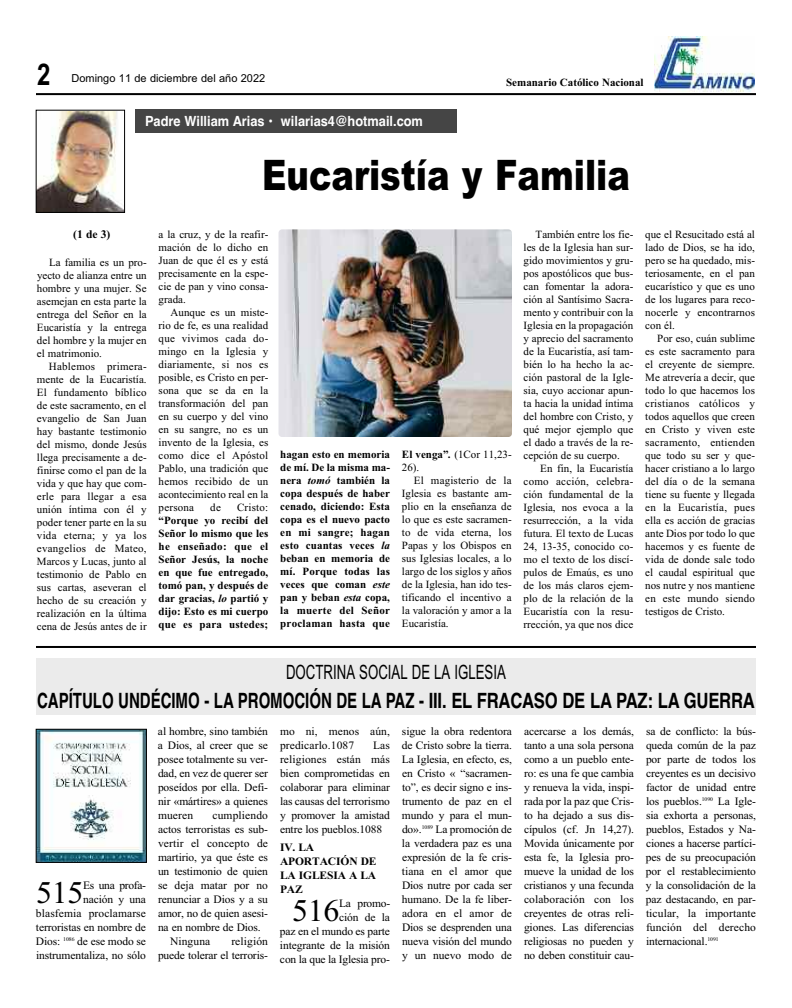
<style>
.page{position:relative;width:792px;height:1008px;background:#fff}
.page>*{position:absolute;margin:0;border:0;box-sizing:border-box;transform-origin:0 0}
.t1{font:900 42.1px "Arial";color:#000;scale:.8 1}
.t2{font:31.5px "Times New Roman";letter-spacing:-.01em;color:#000}
.t3{font:700 30px "Arial";color:#000;scale:.8 1}
.t4{font:700 21.1px "Helvetica";color:#000;scale:.71 1}
.t5{font:19.7px "Arial";color:#000;scale:.67 1}
.t6{font:700 14px "Helvetica";color:#fff;scale:.92 1}
.t7{font:700 11.6px "Times New Roman";color:#000}
.t8{font:11.3px/14px "Times New Roman";letter-spacing:-.01em;color:#000;text-align:justify}
.t9{font:11.3px/14px "Times New Roman";letter-spacing:.01em;color:#000}
.t10{font:700 11.3px/14px "Times New Roman";letter-spacing:-.01em;color:#000}
.t11{font:11px/13px "Times New Roman";color:#000;text-align:justify}
.t12{font:700 11px/13px "Times New Roman";color:#000;text-align:justify}
.t13{font:11px "Arial";color:#000}
.s1{font-style:italic}
.s2{font-weight:700}
.s3{font-weight:700;font-style:italic}
</style>
<div class="page">
<img style="left:654px;top:37px;width:100px;height:55px">
<hr style="left:36px;top:93px;width:720px;height:2px;background:#000">
<img style="left:38px;top:112px;width:85px;height:99px">
<div style="left:36px;top:110px;width:89px;height:103px;border:1px solid #000"></div>
<div style="left:135px;top:110px;width:321px;height:23px;background:#454545"></div>
<img style="left:278px;top:229px;width:234px;height:208px;border-radius:4px">
<hr style="left:36px;top:646px;width:720px;height:2px;background:#000">
<img style="left:38px;top:731px;width:107px;height:130px">
<div style="left:36px;top:729px;width:111px;height:134px;border:1px solid #000"></div>
<div style="left:36px;top:658px;width:720px;height:57px;background:#ebebeb"></div>
<h3 class="t3" style="left:37px;top:57px;width:18px">2</h3>
<p class="t13" style="left:72px;top:72px;width:195px">Domingo 11 de diciembre del año 2022</p>
<p class="t6" style="left:145px;top:113px;width:304px">Padre William Arias • wilarias4@hotmail.com</p>
<h1 class="t1" style="left:262px;top:150px;width:461px">Eucaristía y Familia</h1>
<p class="t7" style="left:73px;top:228px;width:39px">(1 de 3)</p>
<p class="t11" style="left:37px;top:255px;width:111px;text-indent:12px">La familia es un pro&shy;yecto de alianza entre un hombre y una mujer. Se asemejan en esta parte la entrega del Señor en la Eucaristía y la entrega del hombre y la mujer en el matrimonio.</p>
<p class="t11" style="left:37px;top:359px;width:111px;text-indent:12px">Hablemos primera&shy;mente de la Eucaristía.<br>El fundamento bíblico de este sacramento, en el evangelio de San Juan hay bastante testimonio del mismo, donde Jesús llega precisamente a de&shy;finirse como el pan de la vida y que hay que com&shy;erle para llegar a esa unión íntima con él y poder tener parte en la su vida eterna; y ya los evangelios de Mateo, Marcos y Lucas, junto al testimonio de Pablo en sus cartas, aseveran el hecho de su creación y realización en la última cena de Jesús antes de ir</p>
<p class="t12" style="left:506px;top:76px;width:139px">Semanario Católico Nacional</p>
<p class="t11" style="left:159px;top:228px;width:111px">a la cruz, y de la reafir&shy;mación de lo dicho en Juan de que él es y está precisamente en la espe&shy;cie de pan y vino consa&shy;grada.</p>
<p class="t11" style="left:159px;top:306px;width:111px;text-indent:12px">Aunque es un miste&shy;rio de fe, es una realidad que vivimos cada do&shy;mingo en la Iglesia y diariamente, si nos es posible, es Cristo en per&shy;sona que se da en la transformación del pan en su cuerpo y del vino en su sangre, no es un invento de la Iglesia, es como dice el Apóstol Pablo, una tradición que hemos recibido de un acontecimiento real en la persona</p>
<p class="t11" style="left:524px;top:228px;width:111px;text-indent:12px">También entre los fie&shy;les de la Iglesia han sur&shy;gido movimientos y gru&shy;pos apostólicos que bus&shy;can fomentar la adora&shy;ción al Santísimo Sacra&shy;mento y contribuir con la Iglesia en la propagación y aprecio del sacramento de la Eucaristía, así tam&shy;bién lo ha hecho la ac&shy;ción pastoral de la Igle&shy;sia, cuyo accionar apun&shy;ta hacia la unidad íntima del hombre con Cristo, y qué mejor ejemplo que el dado a través de la re&shy;cepción de su cuerpo.</p>
<p class="t11" style="left:524px;top:462px;width:111px;text-indent:17px">En fin, la Eucaristía como acción, celebra&shy;ción fundamental de la Iglesia, nos evoca a la resurrección, a la vida futura. El texto de Lucas 24, 13-35, conocido co&shy;mo el texto de los discí&shy;pulos de Emaús, es uno de los más claros ejem&shy;plo de la relación de la Eucaristía con la resu&shy;rrección, ya que nos dice</p>
<p class="t11" style="left:645px;top:228px;width:111px">que el Resucitado está al lado de Dios, se ha ido, pero se ha quedado, mis&shy;teriosamente, en el pan eucarístico y que es uno de los lugares para reco&shy;nocerle y encontrarnos con él.</p>
<p class="t11" style="left:645px;top:332px;width:111px;text-indent:12px">Por eso, cuán sublime es este sacramento para el creyente de siempre.<br>Me atrevería a decir, que todo lo que hacemos los cristianos católicos y todos aquellos que creen en Cristo y viven este sacramento, entienden que todo su ser y que&shy;hacer cristiano a lo largo del día o de la semana tiene su fuente y llegada en la Eucaristía, pues ella es acción de gracias ante Dios por todo lo que hacemos y es fuente de vida de donde sale todo el caudal espiritual que nos nutre y nos mantiene en este mundo siendo testigos de Cristo.</p>
<p class="t12" style="left:280px;top:448px;width:111px">hagan esto en memoria de mí. De la misma ma&shy;nera <span class="s1">tomó</span> también la copa después de haber cenado, diciendo: Esta copa es el nuevo pacto en mi sangre; hagan esto cuantas veces <span class="s1">la </span>beban en memoria de mí. Porque todas las veces que coman <span class="s1">este </span>pan y beban <span class="s1">esta</span> copa, la muerte del Señor proclaman hasta que</p>
<p class="t11" style="left:402px;top:448px;width:111px"><span class="s2">Él venga”</span><span class="s3">.</span> (1Cor 11,23-<br>26).</p>
<p class="t11" style="left:402px;top:474px;width:111px;text-indent:12px">El magisterio de la Iglesia es bastante am&shy;plio en la enseñanza de lo que es este sacramen&shy;to de vida eterna, los Papas y los Obispos en sus Iglesias locales, a lo largo de los siglos y años de la Iglesia, han ido tes&shy;tificando el incentivo a la valoración y amor a la Eucaristía.</p>
<p class="t11" style="left:210px;top:501px;width:12px">de</p>
<p class="t11" style="left:237px;top:501px;width:33px">Cristo:</p>
<p class="t12" style="left:159px;top:514px;width:111px">“Porque yo recibí del Señor lo mismo que les he enseñado: que el Señor Jesús, la noche en que fue entregado, tomó pan, y después de dar gracias, <span class="s1">lo</span> partió y dijo: Esto es mi cuerpo que es para ustedes;</p>
<h3 class="t5" style="left:286px;top:661px;width:330px">DOCTRINA SOCIAL DE LA IGLESIA</h3>
<h3 class="t4" style="left:37px;top:688px;width:1012px">CAPÍTULO UNDÉCIMO - LA PROMOCIÓN DE LA PAZ - III. EL FRACASO DE LA PAZ: LA GUERRA</h3>
<p class="t8" style="left:36px;top:878px;width:112px;text-align:right">Es una profa-<br>nación y una blasfemia proclamarse terroristas en nombre de<br>Dios: <sup>1086</sup> de ese modo se instrumentaliza, no sólo</p>
<h2 class="t2" style="left:36px;top:873px;width:49px">515</h2>
<p class="t8" style="left:158px;top:724px;width:112px">al hombre, sino también a Dios, al creer que se posee totalmente su ver&shy;dad, en vez de querer ser poseídos por ella. Defi&shy;nir «mártires» a quienes mueren</p>
<p class="t9" style="left:213px;top:808px;width:57px">cumpliendo</p>
<p class="t8" style="left:158px;top:822px;width:112px">actos terroristas es sub-</p>
<p class="t9" style="left:158px;top:836px;width:111px">vertir el concepto de</p>
<p class="t8" style="left:158px;top:850px;width:112px">martirio, ya que éste es</p>
<p class="t8" style="left:158px;top:864px;width:112px">un testimonio de quien</p>
<p class="t8" style="left:158px;top:878px;width:111px">se deja matar por no</p>
<p class="t8" style="left:158px;top:892px;width:111px">renunciar a Dios y a su</p>
<p class="t8" style="left:158px;top:906px;width:111px">amor, no de quien asesi-</p>
<p class="t8" style="left:158px;top:920px;width:104px">na en nombre de Dios.</p>
<p class="t9" style="left:170px;top:934px;width:42px">Ninguna</p>
<p class="t8" style="left:158px;top:934px;width:112px;text-align:right">religión<br>puede tolerar el terroris-</p>
<p class="t9" style="left:280px;top:724px;width:111px">mo ni, menos aún, predicarlo.1087</p>
<p class="t8" style="left:280px;top:738px;width:112px;text-indent:93px">Las religiones están más bien comprometidas en colaborar para eliminar las causas del terrorismo y promover la amistad entre los pueblos.1088</p>
<p class="t10" style="left:280px;top:840px;width:98px">IV. LA<br>APORTACIÓN DE<br>LA IGLESIA A LA<br>PAZ</p>
<h2 class="t2" style="left:292px;top:892px;width:49px">516</h2>
<p class="t8" style="left:280px;top:896px;width:112px;text-align:right">La promo-<br>ción de la<br>paz en el mundo es parte integrante de la misión con la que la Iglesia pro-</p>
<p class="t8" style="left:402px;top:724px;width:112px">sigue la obra redentora de Cristo sobre la tierra.<br>La Iglesia, en efecto, es, en Cristo « “sacramen&shy;to”, es decir signo e ins&shy;trumento de paz en el mundo y para el mun&shy;do».<sup>1089</sup> La promoción de la verdadera paz es una expresión de la fe cris&shy;tiana en el amor que Dios nutre por cada ser humano. De la fe liber&shy;adora en el amor de Dios se desprenden una nueva visión del mundo y un nuevo modo de</p>
<p class="t8" style="left:524px;top:724px;width:112px">acercarse a los demás, tanto a una sola persona como a un pueblo ente&shy;ro: es una fe que cambia y renueva la vida, inspi&shy;rada por la paz que Cris&shy;to ha dejado a sus dis&shy;cípulos (cf. Jn 14,27).<br>Movida únicamente por esta fe, la Iglesia pro&shy;mueve la unidad de los cristianos y una fecunda colaboración con los creyentes de otras reli&shy;giones. Las diferencias religiosas no pueden y no deben constituir cau-</p>
<p class="t8" style="left:646px;top:724px;width:112px">sa de conflicto: la bús&shy;queda común de la paz por parte de todos los creyentes es un decisivo factor de unidad entre los pueblos.<sup>1090</sup> La Igle&shy;sia exhorta a personas, pueblos, Estados y Na&shy;ciones a hacerse partíci&shy;pes de su preocupación por el restablecimiento y la consolidación de la paz destacando, en par&shy;ticular, la importante función del derecho internacional.<sup>1091</sup></p>
</div>
